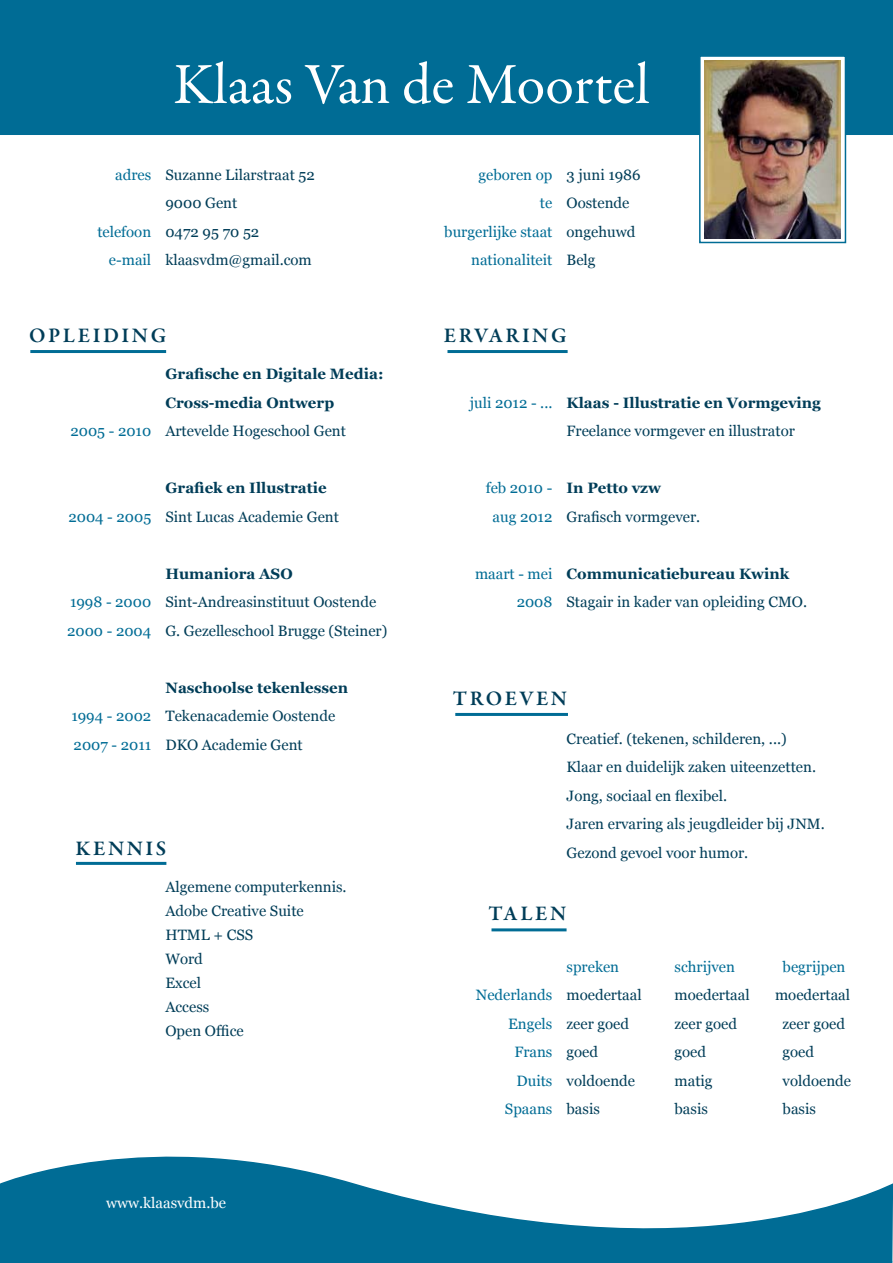
<style>
.page{position:relative;width:893px;height:1263px;background:#fff}
.page>*{position:absolute;margin:0;border:0;box-sizing:border-box;transform-origin:0 0}
.t1{font:58.5px "Garamond Premr Pro";color:#fff}
.t2{font:600 21px "Garamond Premr Pro";letter-spacing:.12em;color:#003d58}
.t3{font:15px/28.5px "Georgia";color:#003d58}
.t4{font:15px/28.5px "Georgia";color:#006c95;text-align:right}
.t5{font:700 15px/28.5px "Georgia";color:#003d58}
.t6{font:15px "Georgia";color:#fff}
</style>
<div class="page">
<div style="left:1px;top:1px;width:891px;height:133px;background:#006c95"></div>
<div style="left:0;top:0;width:893px;height:135px;border:2px solid #006c95"></div>
<div style="left:699px;top:55px;width:147px;height:188px;background:linear-gradient(to right,#fff,#fff);border:2px solid #006c95"></div>
<img style="left:705px;top:60px;width:136px;height:178px">
<hr style="left:30px;top:350px;width:136px;height:3px;background:#006c95">
<hr style="left:447px;top:350px;width:121px;height:3px;background:#006c95">
<hr style="left:455px;top:713px;width:113px;height:3px;background:#006c95">
<hr style="left:76px;top:862px;width:90px;height:3px;background:#006c95">
<hr style="left:491px;top:928px;width:76px;height:3px;background:#006c95">
<svg style="left:0;top:1156px;width:893px;height:107px;fill:#006c95"></svg>
<h1 class="t1" style="left:173px;top:49px;width:478px">Klaas Van de Moortel</h1>
<p class="t4" style="left:115px;top:161px;width:38px">adres</p>
<p class="t4" style="left:97px;top:218px;width:55px">telefoon e-mail</p>
<p class="t3" style="left:165px;top:161px;width:151px">Suzanne Lilarstraat 52<br>9000 Gent<br>0472 95 70 52 klaasvdm@gmail.com</p>
<p class="t4" style="left:444px;top:161px;width:110px">geboren op<br>te<br>burgerlijke staat nationaliteit</p>
<p class="t3" style="left:567px;top:161px;width:76px">3 juni 1986<br>Oostende ongehuwd<br>Belg</p>
<h2 class="t2" style="left:29px;top:322px;width:139px">OPLEIDING</h2>
<p class="t4" style="left:70px;top:417px;width:82px">2005 - 2010</p>
<p class="t5" style="left:165px;top:360px;width:220px">Grafische en Digitale Media:<br>Cross-media Ontwerp</p>
<p class="t3" style="left:165px;top:417px;width:182px">Artevelde Hogeschool Gent</p>
<p class="t4" style="left:68px;top:503px;width:84px">2004 - 2005</p>
<p class="t5" style="left:165px;top:474px;width:163px">Grafiek en Illustratie</p>
<p class="t3" style="left:165px;top:503px;width:175px">Sint Lucas Academie Gent</p>
<p class="t4" style="left:67px;top:588px;width:86px;text-align:left">1998 - 2000<br>2000 - 2004</p>
<p class="t5" style="left:165px;top:559px;width:129px">Humaniora ASO</p>
<p class="t3" style="left:165px;top:588px;width:223px">Sint-Andreasinstituut Oostende<br>G. Gezelleschool Brugge (Steiner)</p>
<p class="t4" style="left:71px;top:702px;width:81px;text-align:left">1994 - 2002<br>2007 - 2011</p>
<p class="t5" style="left:165px;top:673px;width:184px">Naschoolse tekenlessen</p>
<p class="t3" style="left:165px;top:702px;width:171px">Tekenacademie Oostende<br>DKO Academie Gent</p>
<h2 class="t2" style="left:75px;top:835px;width:92px">KENNIS</h2>
<p class="t3" style="left:165px;top:875px;width:183px;line-height:24px">Algemene computerkennis.<br>Adobe Creative Suite<br>HTML + CSS<br>Word<br>Excel<br>Access<br>Open Office</p>
<p class="t6" style="left:106px;top:1194px;width:122px">www.klaasvdm.be</p>
<h2 class="t2" style="left:444px;top:322px;width:124px">ERVARING</h2>
<p class="t4" style="left:470px;top:389px;width:84px">juli 2012 - ...</p>
<p class="t5" style="left:567px;top:388px;width:256px">Klaas - Illustratie en Vormgeving</p>
<p class="t3" style="left:567px;top:417px;width:230px">Freelance vormgever en illustrator</p>
<p class="t4" style="left:486px;top:474px;width:68px;text-align:center">feb 2010 - aug 2012</p>
<p class="t5" style="left:567px;top:474px;width:96px">In Petto vzw</p>
<p class="t3" style="left:567px;top:503px;width:135px">Grafisch vormgever.</p>
<p class="t4" style="left:475px;top:560px;width:79px">maart - mei<br>2008</p>
<p class="t5" style="left:567px;top:559px;width:224px">Communicatiebureau Kwink</p>
<p class="t3" style="left:567px;top:588px;width:242px">Stagair in kader van opleiding CMO.</p>
<h2 class="t2" style="left:453px;top:685px;width:116px">TROEVEN</h2>
<p class="t3" style="left:567px;top:725px;width:260px">Creatief. (tekenen, schilderen, ...)<br>Klaar en duidelijk zaken uiteenzetten.<br>Jong, sociaal en flexibel.<br>Jaren ervaring als jeugdleider bij JNM.<br>Gezond gevoel voor humor.</p>
<h2 class="t2" style="left:488px;top:901px;width:80px">TALEN</h2>
<p class="t4" style="left:476px;top:981px;width:78px">Nederlands<br>Engels<br>Frans<br>Duits<br>Spaans</p>
<p class="t4" style="left:567px;top:953px;width:54px">spreken</p>
<p class="t4" style="left:675px;top:953px;width:62px">schrijven</p>
<p class="t4" style="left:783px;top:953px;width:64px">begrijpen</p>
<p class="t3" style="left:567px;top:981px;width:77px">moedertaal</p>
<p class="t3" style="left:675px;top:981px;width:77px">moedertaal</p>
<p class="t3" style="left:775px;top:981px;width:77px">moedertaal</p>
<p class="t3" style="left:567px;top:1010px;width:64px">zeer goed</p>
<p class="t3" style="left:675px;top:1010px;width:64px">zeer goed</p>
<p class="t3" style="left:783px;top:1010px;width:64px">zeer goed</p>
<p class="t3" style="left:567px;top:1038px;width:33px">goed</p>
<p class="t3" style="left:675px;top:1038px;width:33px">goed</p>
<p class="t3" style="left:783px;top:1038px;width:33px">goed</p>
<p class="t3" style="left:567px;top:1067px;width:70px">voldoende</p>
<p class="t3" style="left:675px;top:1067px;width:39px">matig</p>
<p class="t3" style="left:783px;top:1067px;width:70px">voldoende</p>
<p class="t3" style="left:567px;top:1095px;width:35px">basis</p>
<p class="t3" style="left:675px;top:1095px;width:35px">basis</p>
<p class="t3" style="left:783px;top:1095px;width:35px">basis</p>
</div>
